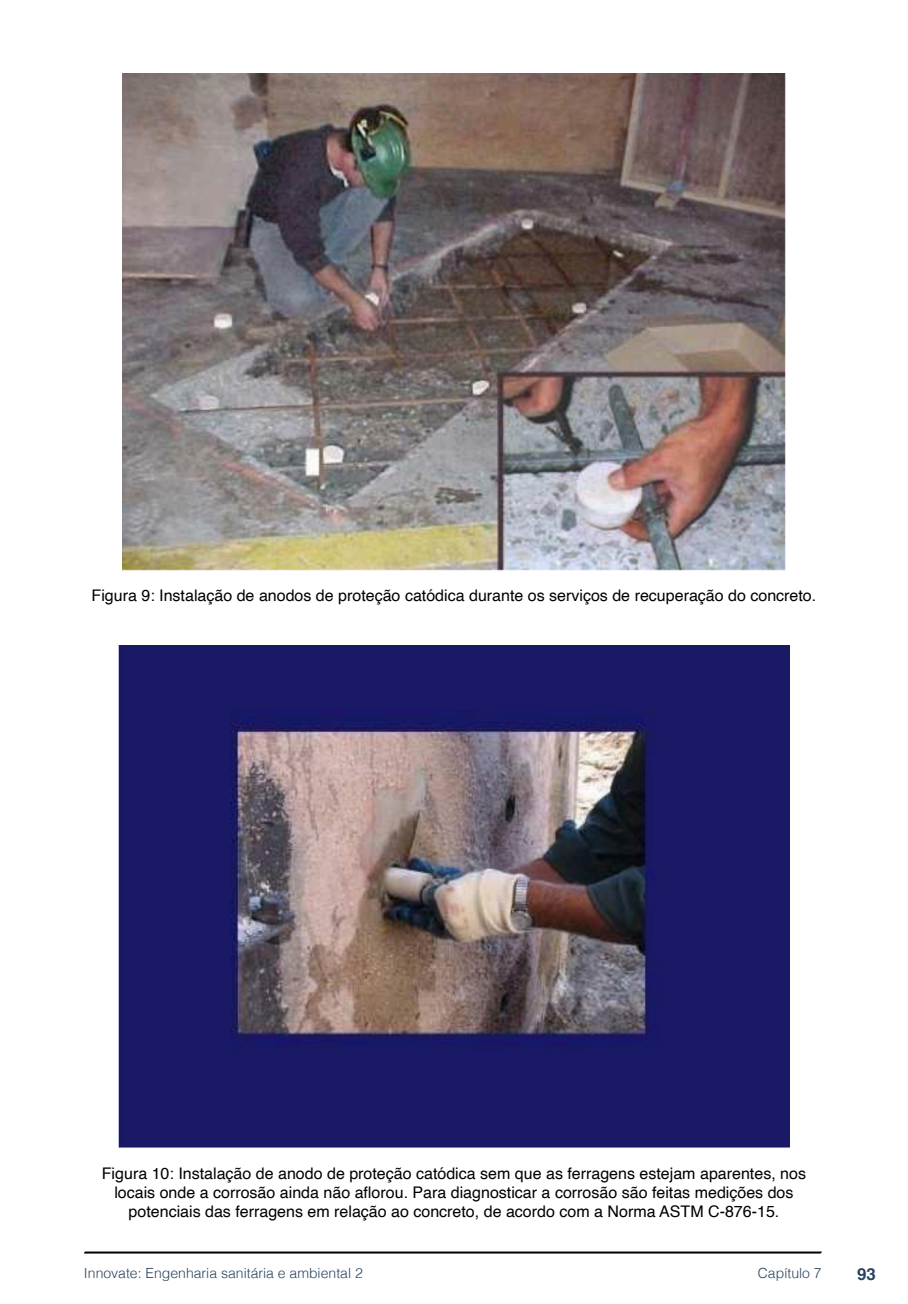
<style>
.page{position:relative;width:908px;height:1304px;background:#fff}
.page>*{position:absolute;margin:0;border:0;box-sizing:border-box;transform-origin:0 0}
.t1{font:700 16.8px "Helvetica";color:#2a435e}
.imagens_graf_tab{font:16px/19.2px "Helvetica";color:#000;text-align:center}
.t2{font:300 14px "Helvetica";color:#2a435e}
</style>
<div class="page">
<svg style="left:84px;top:1251px;width:737px;height:3px;background:#515151"></svg>
<img style="left:123px;top:74px;width:662px;height:496px">
<img style="left:119px;top:646px;width:669px;height:502px">
<p class="imagens_graf_tab" style="left:92px;top:586px;width:725px">Figura 9: Instalação de anodos de proteção catódica durante os serviços de recuperação do concreto.</p>
<p class="imagens_graf_tab" style="left:102px;top:1164px;width:705px">Figura 10: Instalação de anodo de proteção catódica sem que as ferragens estejam aparentes, nos locais onde a corrosão ainda não aflorou. Para diagnosticar a corrosão são feitas medições dos potenciais das ferragens em relação ao concreto, de acordo com a Norma ASTM C-876-15.</p>
<p class="t2" style="left:84px;top:1261px;width:280px">Innovate: Engenharia sanitária e ambiental 2</p>
<p class="t2" style="left:757px;top:1261px;width:65px">Capítulo 7</p>
<p class="t1" style="left:856px;top:1264px;width:20px">93</p>
</div>
